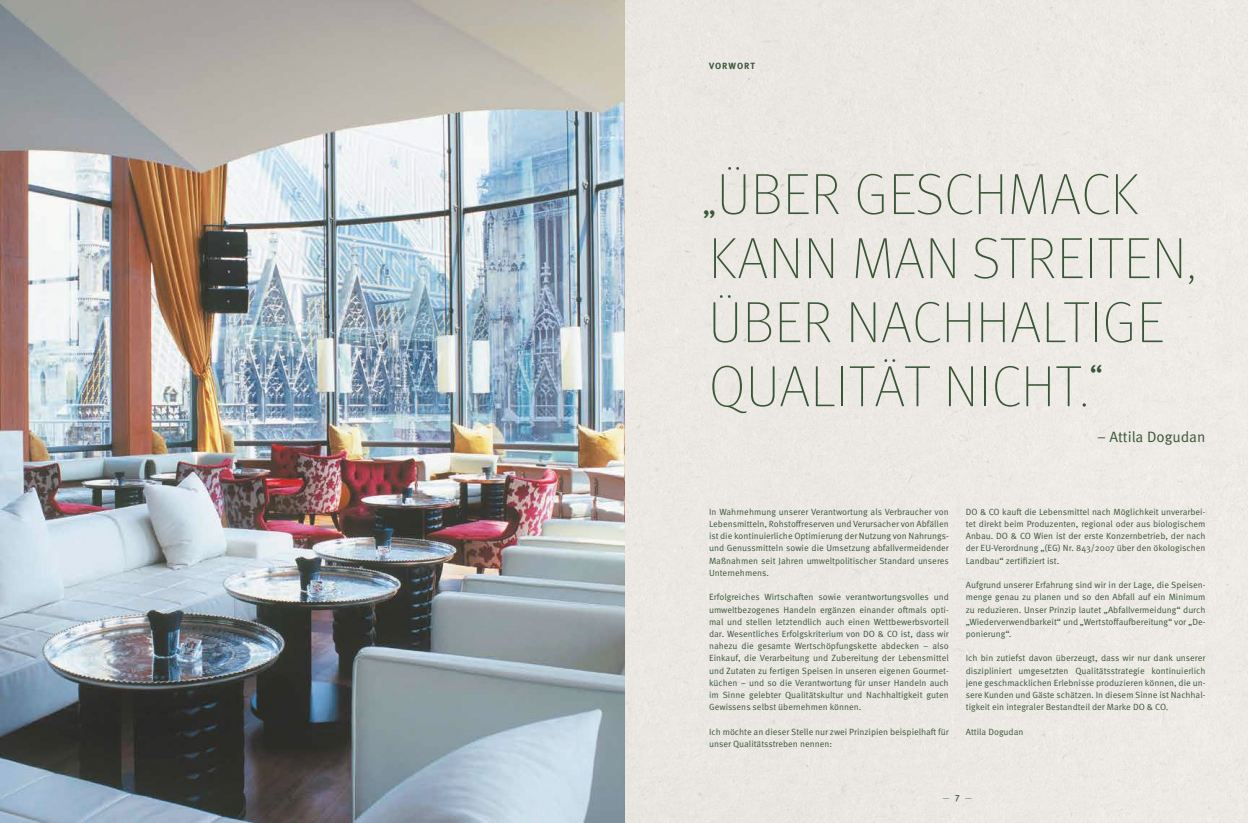
<style>
.page{position:relative;width:1248px;height:823px;background:#fff}
.page>*{position:absolute;margin:0;border:0;box-sizing:border-box;transform-origin:0 0}
.t1{font:100 58px/64px "Meta Pro";letter-spacing:.01em;color:#395737}
.t2{font:15px "Meta Pro Norm";color:#395737}
.t3{font:9px/12.2px "Meta Pro Norm";color:#395737;text-align:justify}
.t4{font:700 9px "Meta Pro";letter-spacing:.1em;color:#395737}
.s1{font-family:"Meta Pro Norm";font-weight:400;font-size:30px}
</style>
<div class="page">
<div style="left:624px;top:0;width:623px;height:822px;background:#ece8e3"></div>
<img style="left:0;top:0;width:624px;height:822px">
<p class="t4" style="left:709px;top:59px;width:47px">VORWORT</p>
<h1 class="t1" style="left:702px;top:160px;width:495px"><span class="s1">„</span>ÜBER GESCHMACK<br>KANN MAN STREITEN,<br>ÜBER NACHHALTIGE<br>QUALITÄT NICHT.<sup>“</sup></h1>
<h2 class="t2" style="left:1096px;top:424px;width:110px">– Attila Dogudan</h2>
<p class="t3" style="left:709px;top:504px;width:241px">In Wahrnehmung unserer Verantwortung als Verbraucher von Lebensmitteln, Rohstoffreserven und Verursacher von Abfällen ist die kontinuierliche Optimierung der Nutzung von Nahrungs&shy;und Genussmitteln sowie die Umsetzung abfallvermeidender Maßnahmen seit Jahren umweltpolitischer Standard unseres Unternehmens.</p>
<p class="t3" style="left:709px;top:590px;width:241px">Erfolgreiches Wirtschaften sowie verantwortungsvolles und umweltbezogenes Handeln ergänzen einander oftmals opti&shy;mal und stellen letztendlich auch einen Wettbewerbsvorteil dar. Wesentliches Erfolgskriterium von DO &amp; CO ist, dass wir nahezu die gesamte Wertschöpfungskette abdecken – also Einkauf, die Verarbeitung und Zubereitung der Lebensmittel und Zutaten zu fertigen Speisen in unseren eigenen Gourmet&shy;küchen – und so die Verantwortung für unser Handeln auch im Sinne gelebter Qualitätskultur und Nachhaltigkeit guten Gewissens selbst übernehmen können.</p>
<p class="t3" style="left:709px;top:724px;width:241px">Ich möchte an dieser Stelle nur zwei Prinzipien beispielhaft für unser Qualitätsstreben nennen:</p>
<p class="t3" style="left:965px;top:504px;width:241px">DO &amp; CO kauft die Lebensmittel nach Möglichkeit unverarbei&shy;tet direkt beim Produzenten, regional oder aus biologischem Anbau. DO &amp; CO Wien ist der erste Konzernbetrieb, der nach der EU-Verordnung „(EG) Nr. 843/2007 über den ökologischen Landbau“ zertifiziert ist.</p>
<p class="t3" style="left:965px;top:578px;width:241px">Aufgrund unserer Erfahrung sind wir in der Lage, die Speisen&shy;menge genau zu planen und so den Abfall auf ein Minimum zu reduzieren. Unser Prinzip lautet „Abfallvermeidung“ durch „Wiederverwendbarkeit“ und „Wertstoffaufbereitung“ vor „De&shy;ponierung“.</p>
<p class="t3" style="left:965px;top:651px;width:241px">Ich bin zutiefst davon überzeugt, dass wir nur dank unserer diszipliniert umgesetzten Qualitätsstrategie kontinuierlich jene geschmacklichen Erlebnisse produzieren können, die un&shy;sere Kunden und Gäste schätzen. In diesem Sinne ist Nachhal&shy;tigkeit ein integraler Bestandteil der Marke DO &amp; CO.</p>
<p class="t3" style="left:965px;top:724px;width:59px">Attila Dogudan</p>
</div>
